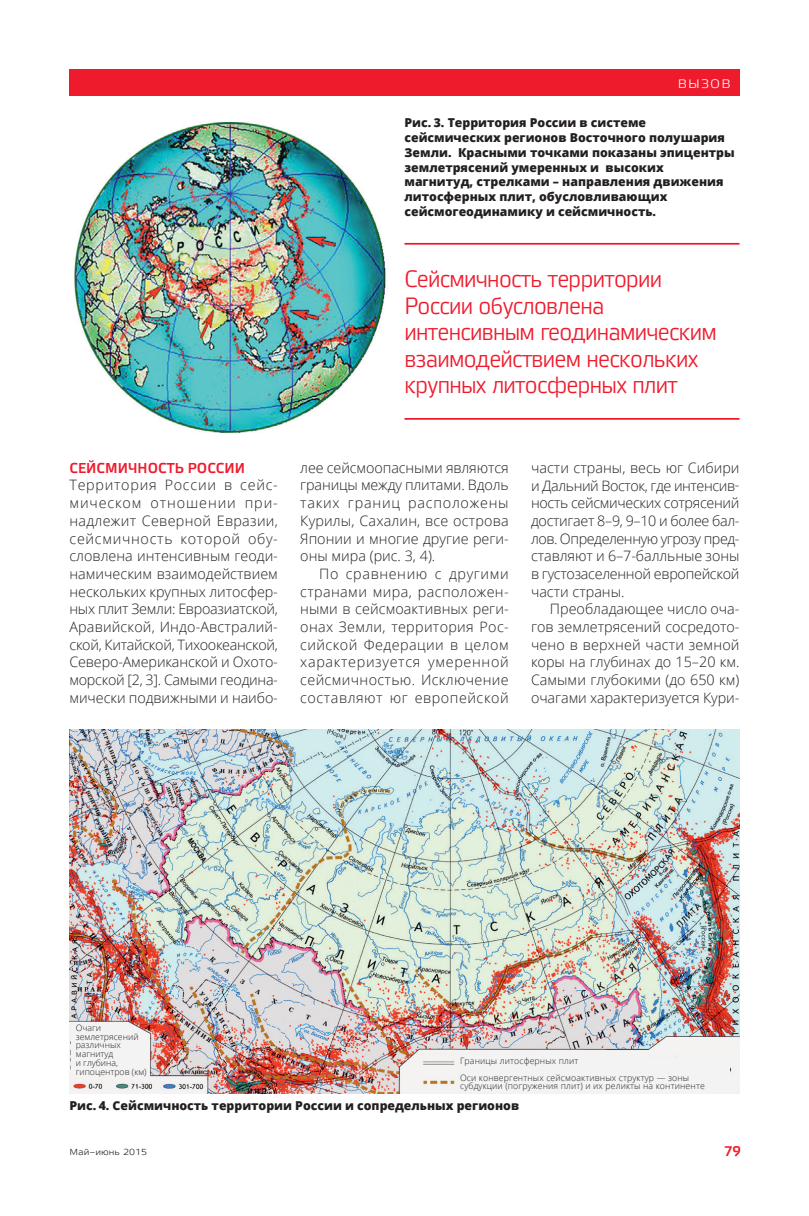
<style>
.page{position:relative;width:809px;height:1216px;background:#fff}
.page>*{position:absolute;margin:0;border:0;box-sizing:border-box;transform-origin:0 0}
.t1{font:23.62px/26.4px "Vida 31 Pro";letter-spacing:-.03em;color:#ee1b2d}
.t2{font:300 14.35px/17.7px "Open Sans";color:#231f20;text-align:justify}
.t3{font:14.35px "Vida 33 Pro";letter-spacing:.005em;color:#ee1b2d}
.t4{font:14px "Vida 33 Pro";color:#ee1b2d}
.t5{font:800 12.25px/14.7px "Open Sans";color:#231f20}
.t6{font:12.25px "Vida 41 Pro";letter-spacing:.09em;color:#fff}
.t7{font:300 8.75px/8.8px "Open Sans";letter-spacing:.015em;color:#231f20}
.t8{font:8.75px "Vida 41 Pro";color:#231f20}
</style>
<div class="page">
<img style="left:74px;top:122px;width:312px;height:311px">
<img style="left:69px;top:729px;width:670px;height:364px">
<hr style="left:404px;top:243px;width:335px;height:2px;background:#ee1b2d">
<hr style="left:404px;top:418px;width:335px;height:2px;background:#ee1b2d">
<div style="left:460px;top:1057px;width:269px;height:13px;background:#f4f3f3"></div>
<div style="left:71px;top:1024px;width:79px;height:51px;background:#f4f3f3"></div>
<div style="left:460px;top:1070px;width:269px;height:23px;background:#f4f3f3"></div>
<div style="left:69px;top:69px;width:670px;height:27px;background:#ee1b2d"></div>
<p class="t6" style="left:677px;top:75px;width:54px">ВЫЗОВ</p>
<p class="t5" style="left:404px;top:115px;width:332px">Рис. 3. Территория России в системе сейсмических регионов Восточного полушария Земли. Красными точками показаны эпицентры землетрясений умеренных и высоких магнитуд, стрелками – направления движения литосферных плит, обусловливающих сейсмогеодинамику и сейсмичность.</p>
<h1 class="t1" style="left:404px;top:265px;width:314px">Cейсмичность территории<br>России обусловлена интенсивным геодинамическим взаимодействием нескольких крупных литосферных плит</h1>
<p class="t3" style="left:69px;top:457px;width:177px">СЕЙСМИЧНОСТЬ РОССИИ</p>
<p class="t2" style="left:69px;top:476px;width:210px">Территория России в сейс&shy;мическом отношении при&shy;надлежит Северной Евразии, сейсмичность которой обу&shy;словлена интенсивным геоди&shy;намическим взаимодействием нескольких крупных литосфер&shy;ных плит Земли: Евроазиатской, Аравийской, Индо-Австралий&shy;ской, Китайской, Тихоокеанской, Северо-Американской и Охото&shy;морской [2, 3]. Самыми геодина&shy;мически подвижными и наибо-</p>
<p class="t2" style="left:300px;top:458px;width:210px">лее сейсмоопасными являются границы между плитами. Вдоль таких границ расположены Курилы, Сахалин, все острова Японии и многие другие реги&shy;оны мира (рис. 3, 4).</p>
<p class="t2" style="left:300px;top:564px;width:210px;text-indent:19px">По сравнению с другими странами мира, расположен&shy;ными в сейсмоактивных реги&shy;онах Земли, территория Рос&shy;сийской Федерации в целом характеризуется умеренной сейсмичностью. Исключение составляют юг европейской</p>
<p class="t2" style="left:531px;top:458px;width:210px">части страны, весь юг Сибири и Дальний Восток, где интенсив&shy;ность сейсмических сотрясений достигает 8–9, 9–10 и более бал&shy;лов. Определенную угрозу пред&shy;ставляют и 6–7-балльные зоны в густозаселенной европейской части страны.</p>
<p class="t2" style="left:531px;top:600px;width:210px;text-indent:19px">Преобладающее число оча&shy;гов землетрясений сосредото&shy;чено в верхней части земной коры на глубинах до 15–20 км.<br>Самыми глубокими (до 650 км) очагами характеризуется Кури-</p>
<p class="t7" style="left:76px;top:1023px;width:72px">Очаги землетрясений различных магнитуд<br>и глубина, гипоцентров (км)</p>
<p class="t7" style="left:460px;top:1056px;width:120px">Границы литосферных плит</p>
<p class="t7" style="left:460px;top:1072px;width:246px">Оси конвергентных сейсмоактивных структур — зоны субдукции (погружения плит) и их реликты на континенте</p>
<p class="t5" style="left:69px;top:1097px;width:451px">Рис. 4. Сейсмичность территории России и сопредельных регионов</p>
<p class="t8" style="left:69px;top:1145px;width:79px">Май–июнь 2015</p>
<p class="t4" style="left:724px;top:1140px;width:18px">79</p>
</div>
